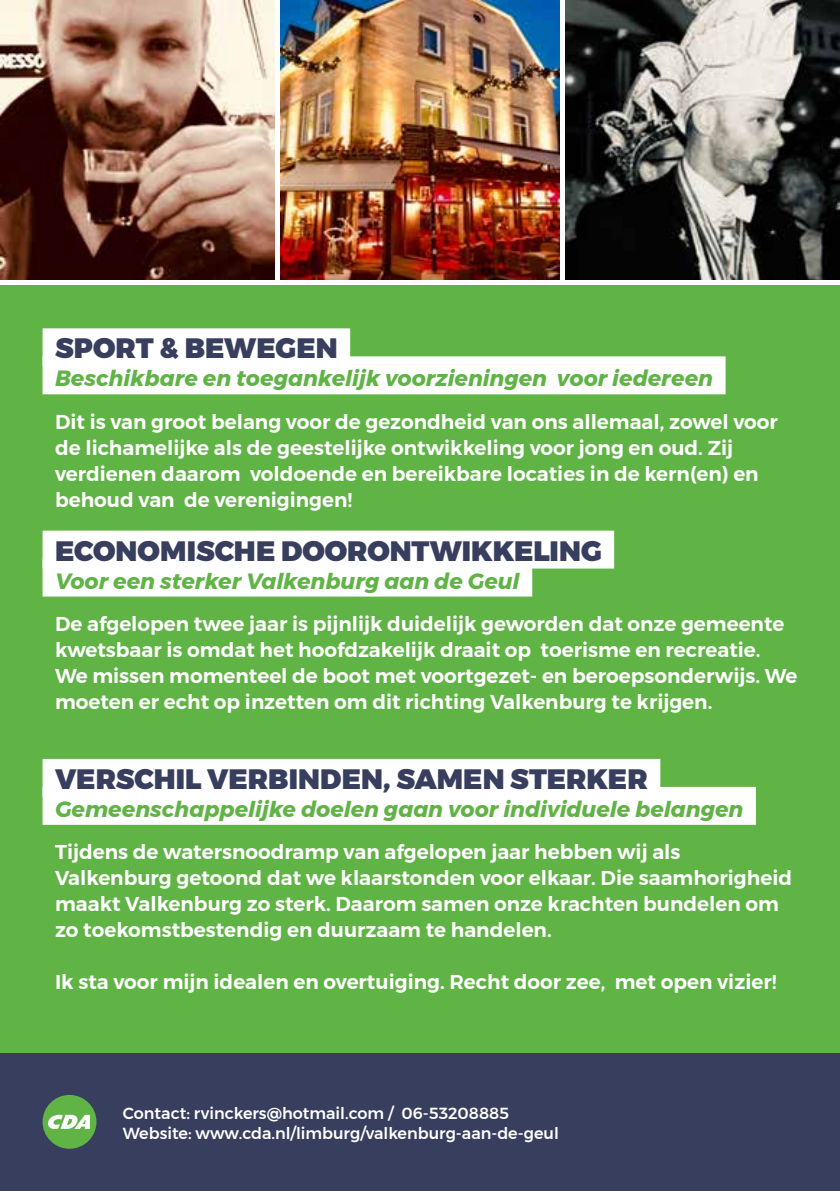
<style>
.page{position:relative;width:840px;height:1191px;background:#fff}
.page>*{position:absolute;margin:0;border:0;box-sizing:border-box;transform-origin:0 0}
.t1{font:900 28px "Montserrat";letter-spacing:.005em;color:#383f5e}
.t2{font:italic 700 22px "Montserrat";letter-spacing:-.005em;color:#60b345}
.t3{font:600 20px/26px "Montserrat";color:#fff}
.t4{font:500 16px/20px "Montserrat";color:#fff}
</style>
<div class="page">
<img style="left:280px;top:0;width:279px;height:279px">
<img style="left:0;top:0;width:274px;height:279px">
<img style="left:565px;top:0;width:274px;height:279px">
<div style="left:0;top:1052px;width:839px;height:139px;background:#383f5e"></div>
<div style="left:0;top:285px;width:839px;height:767px;background:#60b345"></div>
<div style="left:43px;top:1095px;width:53px;height:53px;background:#60b345;border-radius:50%"></div>
<svg style="left:48px;top:1114px;width:42px;height:15px"></svg>
<div style="left:43px;top:328px;width:307px;height:38px;background:#fff"></div>
<div style="left:43px;top:356px;width:682px;height:38px;background:#fff"></div>
<div style="left:43px;top:530px;width:570px;height:38px;background:#fff"></div>
<div style="left:43px;top:558px;width:489px;height:38px;background:#fff"></div>
<div style="left:43px;top:759px;width:617px;height:38px;background:#fff"></div>
<div style="left:43px;top:787px;width:712px;height:38px;background:#fff"></div>
<h1 class="t1" style="left:55px;top:325px;width:284px">SPORT &amp; BEWEGEN</h1>
<p class="t2" style="left:55px;top:361px;width:659px">Beschikbare en toegankelijk voorzieningen voor iedereen</p>
<p class="t3" style="left:55px;top:408px;width:723px">Dit is van groot belang voor de gezondheid van ons allemaal, zowel voor de lichamelijke als de geestelijke ontwikkeling voor jong en oud. Zij verdienen daarom voldoende en bereikbare locaties in de kern(en) en behoud van de verenigingen!</p>
<h1 class="t1" style="left:55px;top:527px;width:548px">ECONOMISCHE DOORONTWIKKELING</h1>
<p class="t2" style="left:55px;top:563px;width:466px">Voor een sterker Valkenburg aan de Geul</p>
<p class="t3" style="left:55px;top:610px;width:743px">De afgelopen twee jaar is pijnlijk duidelijk geworden dat onze gemeente kwetsbaar is omdat het hoofdzakelijk draait op toerisme en recreatie.<br>We missen momenteel de boot met voortgezet- en beroepsonderwijs. We moeten er echt op inzetten om dit richting Valkenburg te krijgen.</p>
<h1 class="t1" style="left:55px;top:756px;width:594px">VERSCHIL VERBINDEN, SAMEN STERKER</h1>
<p class="t2" style="left:55px;top:791px;width:689px">Gemeenschappelijke doelen gaan voor individuele belangen</p>
<p class="t3" style="left:55px;top:839px;width:738px">Tijdens de watersnoodramp van afgelopen jaar hebben wij als Valkenburg getoond dat we klaarstonden voor elkaar. Die saamhorigheid maakt Valkenburg zo sterk. Daarom samen onze krachten bundelen om zo toekomstbestendig en duurzaam te handelen.</p>
<p class="t3" style="left:55px;top:969px;width:722px">Ik sta voor mijn idealen en overtuiging. Recht door zee, met open vizier!</p>
<p class="t4" style="left:123px;top:1103px;width:437px">Contact: rvinckers@hotmail.com / 06-53208885<br>Website: www.cda.nl/limburg/valkenburg-aan-de-geul</p>
</div>
